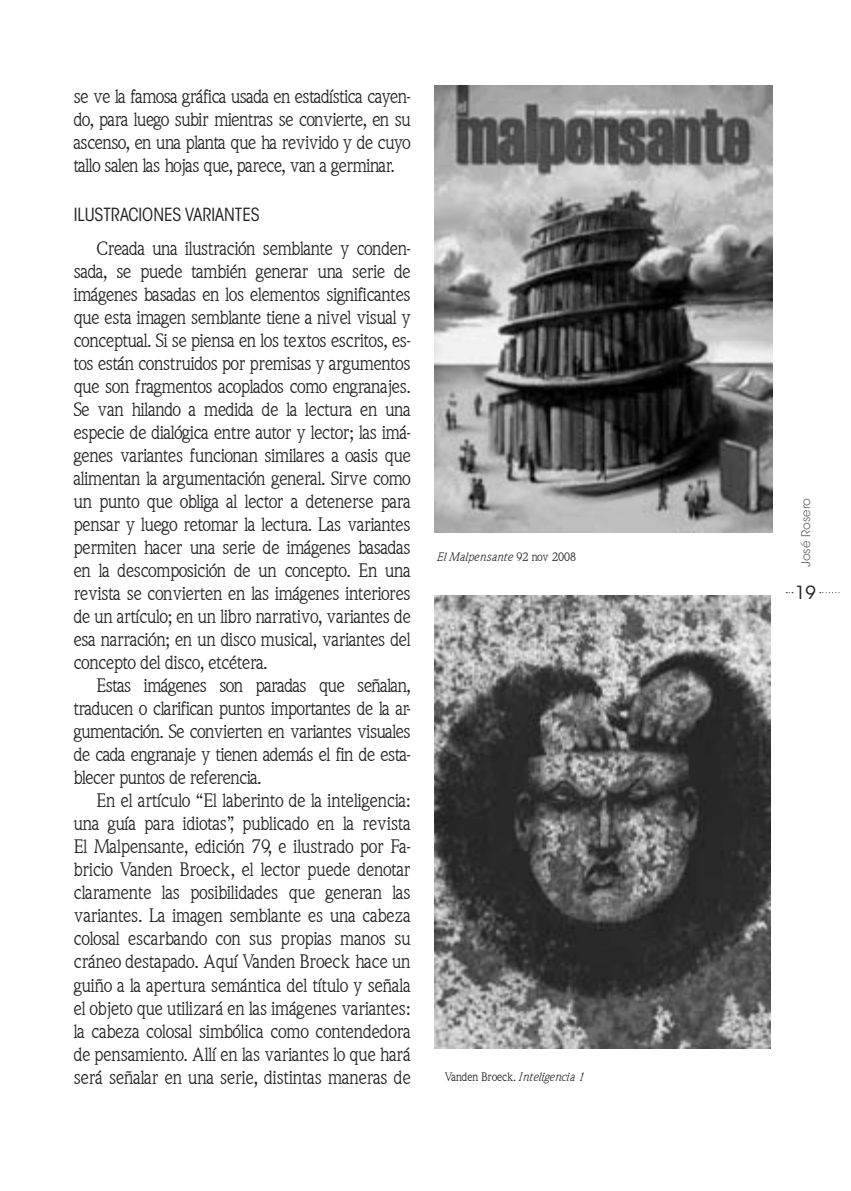
<style>
.page{position:relative;width:851px;height:1191px;background:#fff}
.page>*{position:absolute;margin:0;border:0;box-sizing:border-box;transform-origin:0 0}
.t1{font:19px/23px "Quintessence SSK";letter-spacing:-.01em;color:#231f20;text-align:justify}
.t2{font:condensed 18px "ITC Avant Garde Std";color:#231f20}
.t3{font:18px "ITC Avant Garde Std";color:#231f20}
.t4{font:12px "Quintessence SSK";color:#231f20}
.t5{font:12px "Quintessence SSK Italic";color:#231f20}
.t6{font:12px "ITC Avant Garde Std";color:#6c6d70}
.s1{font-family:"Quintessence SSK"}
.s2{font-family:"Quintessence SSK Italic"}
</style>
<div class="page">
<svg style="left:819px;top:592px;width:20px;height:1px"></svg>
<img style="left:434px;top:85px;width:338px;height:447px">
<img style="left:434px;top:595px;width:336px;height:453px">
<p class="t1" style="left:74px;top:85px;width:338px">se ve la famosa gráfica usada en estadística cayen&shy;do, para luego subir mientras se convierte, en su ascenso, en una planta que ha revivido y de cuyo tallo salen las hojas que, parece, van a germinar.</p>
<p class="t2" style="left:74px;top:203px;width:187px">ILUSTRACIONES VARIANTES</p>
<p class="t1" style="left:96px;top:237px;width:315px">Creada una ilustración semblante y conden-</p>
<p class="t1" style="left:74px;top:260px;width:338px">sada, se puede también generar una serie de</p>
<p class="t1" style="left:74px;top:283px;width:338px">imágenes basadas en los elementos significantes</p>
<p class="t1" style="left:74px;top:306px;width:338px">que esta imagen semblante tiene a nivel visual y</p>
<p class="t1" style="left:74px;top:329px;width:338px">conceptual. Si se piensa en los textos escritos, es-</p>
<p class="t1" style="left:74px;top:352px;width:338px">tos están construidos por premisas y argumentos</p>
<p class="t1" style="left:74px;top:375px;width:338px">que son fragmentos acoplados como engranajes.</p>
<p class="t1" style="left:74px;top:398px;width:338px">Se van hilando a medida de la lectura en una</p>
<p class="t1" style="left:74px;top:421px;width:338px">especie de dialógica entre autor y lector; las imá-</p>
<p class="t1" style="left:74px;top:444px;width:338px">genes variantes funcionan similares a oasis que</p>
<p class="t1" style="left:74px;top:467px;width:338px">alimentan la argumentación general. Sirve como</p>
<p class="t1" style="left:74px;top:490px;width:338px">un punto que obliga al lector a detenerse para</p>
<p class="t1" style="left:74px;top:513px;width:338px">pensar y luego retomar la lectura. Las variantes</p>
<p class="t1" style="left:74px;top:536px;width:338px">permiten hacer una serie de imágenes basadas</p>
<p class="t1" style="left:74px;top:559px;width:338px">en la descomposición de un concepto. En una</p>
<p class="t1" style="left:74px;top:582px;width:338px">revista se convierten en las imágenes interiores</p>
<p class="t1" style="left:74px;top:605px;width:338px">de un artículo; en un libro narrativo, variantes de</p>
<p class="t1" style="left:74px;top:628px;width:338px">esa narración; en un disco musical, variantes del</p>
<p class="t1" style="left:74px;top:651px;width:195px">concepto del disco, etcétera.</p>
<p class="t1" style="left:96px;top:674px;width:316px">Estas imágenes son paradas que señalan,</p>
<p class="t1" style="left:74px;top:697px;width:338px">traducen o clarifican puntos importantes de la ar-</p>
<p class="t1" style="left:74px;top:720px;width:338px">gumentación. Se convierten en variantes visuales</p>
<p class="t1" style="left:74px;top:743px;width:338px">de cada engranaje y tienen además el fin de esta-</p>
<p class="t1" style="left:74px;top:766px;width:189px">blecer puntos de referencia.</p>
<p class="t1" style="left:96px;top:789px;width:316px">En el artículo “El laberinto de la inteligencia:</p>
<p class="t1" style="left:74px;top:812px;width:338px">una guía para idiotas”, publicado en la revista</p>
<p class="t1" style="left:74px;top:835px;width:338px">El Malpensante, edición 79, e ilustrado por Fa-</p>
<p class="t1" style="left:74px;top:858px;width:338px">bricio Vanden Broeck, el lector puede denotar</p>
<p class="t1" style="left:74px;top:881px;width:338px">claramente las posibilidades que generan las</p>
<p class="t1" style="left:74px;top:904px;width:338px">variantes. La imagen semblante es una cabeza</p>
<p class="t1" style="left:74px;top:927px;width:338px">colosal escarbando con sus propias manos su</p>
<p class="t1" style="left:74px;top:950px;width:338px">cráneo destapado. Aquí Vanden Broeck hace un</p>
<p class="t1" style="left:74px;top:973px;width:338px">guiño a la apertura semántica del título y señala</p>
<p class="t1" style="left:74px;top:996px;width:338px">el objeto que utilizará en las imágenes variantes:</p>
<p class="t1" style="left:74px;top:1019px;width:338px">la cabeza colosal simbólica como contendedora</p>
<p class="t1" style="left:74px;top:1042px;width:338px">de pensamiento. Allí en las variantes lo que hará</p>
<p class="t1" style="left:74px;top:1065px;width:338px">será señalar en una serie, distintas maneras de</p>
<p class="t5" style="left:437px;top:549px;width:140px">El Malpensante <span class="s1">92 nov 2008</span></p>
<p class="t4" style="left:445px;top:1069px;width:142px">Vanden Broeck. <span class="s2">Inteligencia 1</span></p>
<p class="t6" style="left:798px;top:567px;width:70px;rotate:-90deg">José Rosero</p>
<p class="t3" style="left:795px;top:582px;width:22px">19</p>
</div>
